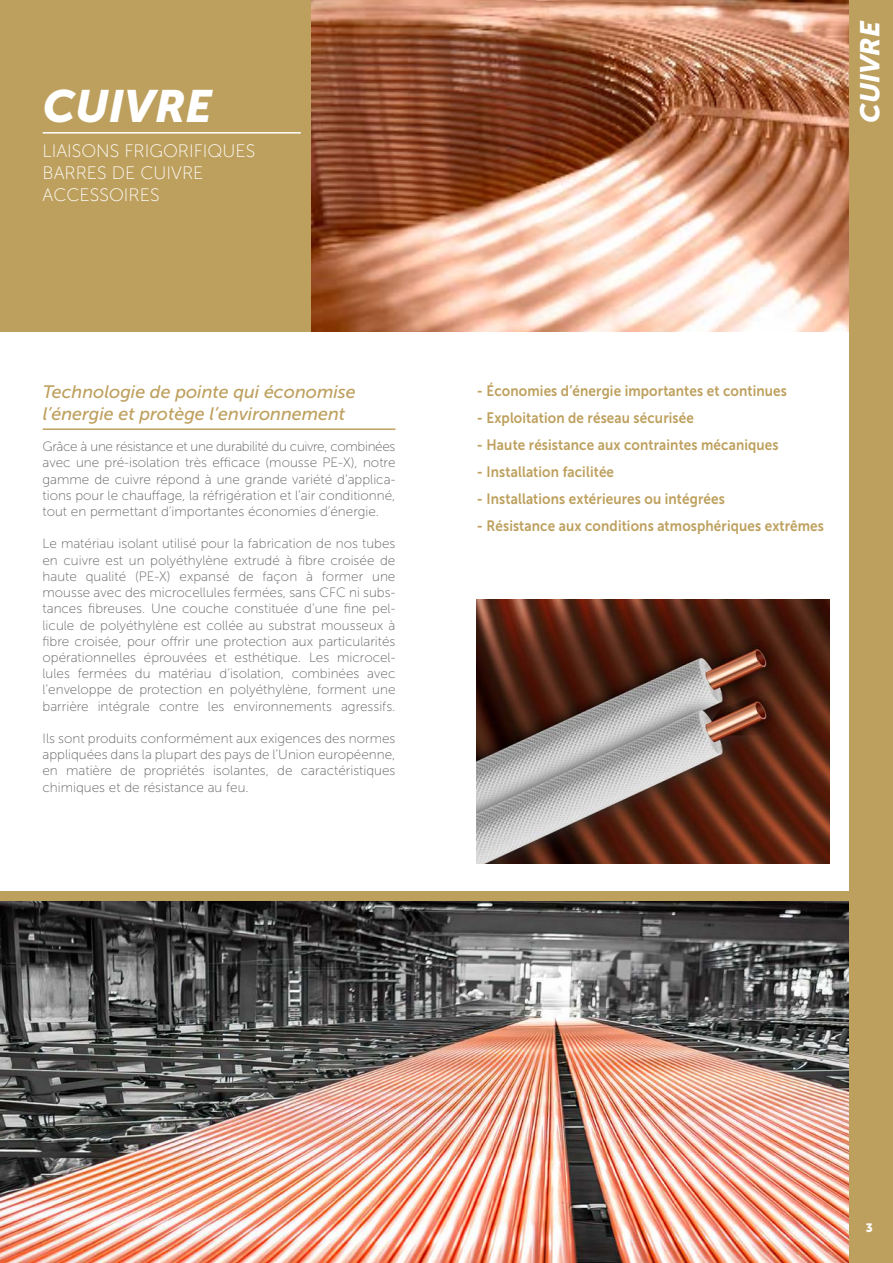
<style>
.page{position:relative;width:893px;height:1263px;background:#fff}
.page>*{position:absolute;margin:0;border:0;box-sizing:border-box;transform-origin:0 0}
.t1{font:italic 45px "Museo Sans 900";color:#fff}
.t2{font:italic 27px "Museo Sans 900";color:#fff}
.t3{font:italic 18px/21.6px "Museo Sans 500";color:#bea05e}
.t4{font:18px/21.6px "Museo Sans 100";color:#fff}
.t5{font:15px "Museo Sans 700";letter-spacing:.01em;color:#bea05e;scale:.9 1}
.t6{font:13.5px/16.2px "Museo Sans 100";color:#646363;text-align:justify}
.t7{font:12px "Museo Sans 900";color:#fff}
</style>
<div class="page">
<div style="left:0;top:0;width:850px;height:332px;background:#bea05e"></div>
<div style="left:0;top:892px;width:850px;height:187px;background:#bea05e"></div>
<img style="left:0;top:901px;width:850px;height:362px">
<img style="left:311px;top:0;width:538px;height:332px">
<div style="left:850px;top:0;width:43px;height:1263px;background:#bea05e"></div>
<hr style="left:43px;top:132px;width:258px;height:2px;background:#fff">
<hr style="left:43px;top:428px;width:352px;height:2px;background:#bea05e">
<img style="left:477px;top:600px;width:352px;height:264px">
<h1 class="t1" style="left:43px;top:80px;width:171px">CUIVRE</h1>
<h3 class="t4" style="left:43px;top:141px;width:214px">LIAISONS FRIGORIFIQUES<br>BARRES DE CUIVRE<br>ACCESSOIRES</h3>
<h3 class="t3" style="left:43px;top:381px;width:315px">Technologie de pointe qui économise l’énergie et protège l’environnement</h3>
<p class="t6" style="left:43px;top:439px;width:354px">Grâce à une résistance et une durabilité du cuivre, combinées avec une pré-isolation très efficace (mousse PE-X), notre gamme de cuivre répond à une grande variété d’applica&shy;tions pour le chauffage, la réfrigération et l’air conditionné, tout en permettant d’importantes économies d’énergie.</p>
<p class="t6" style="left:43px;top:536px;width:354px">Le matériau isolant utilisé pour la fabrication de nos tubes en cuivre est un polyéthylène extrudé à fibre croisée de haute qualité (PE-X) expansé de façon à former une mousse avec des microcellules fermées, sans CFC ni subs&shy;tances fibreuses. Une couche constituée d’une fine pel&shy;licule de polyéthylène est collée au substrat mousseux à fibre croisée, pour offrir une protection aux particularités opérationnelles éprouvées et esthétique. Les microcel&shy;lules fermées du matériau d’isolation, combinées avec l’enveloppe de protection en polyéthylène, forment une barrière intégrale contre les environnements agressifs.</p>
<p class="t6" style="left:43px;top:730px;width:354px">Ils sont produits conformément aux exigences des normes appliquées dans la plupart des pays de l’Union européenne, en matière de propriétés isolantes, de caractéristiques chimiques et de résistance au feu.</p>
<h2 class="t2" style="left:855px;top:123px;width:104px;rotate:-90deg">CUIVRE</h2>
<p class="t5" style="left:477px;top:382px;width:346px">- Économies d’énergie importantes et continues</p>
<p class="t5" style="left:477px;top:409px;width:243px">- Exploitation de réseau sécurisée</p>
<p class="t5" style="left:477px;top:436px;width:337px">- Haute résistance aux contraintes mécaniques</p>
<p class="t5" style="left:477px;top:463px;width:154px">- Installation facilitée</p>
<p class="t5" style="left:477px;top:490px;width:277px">- Installations extérieures ou intégrées</p>
<p class="t5" style="left:477px;top:517px;width:387px">- Résistance aux conditions atmosphériques extrêmes</p>
<p class="t7" style="left:866px;top:1221px;width:9px">3</p>
</div>
